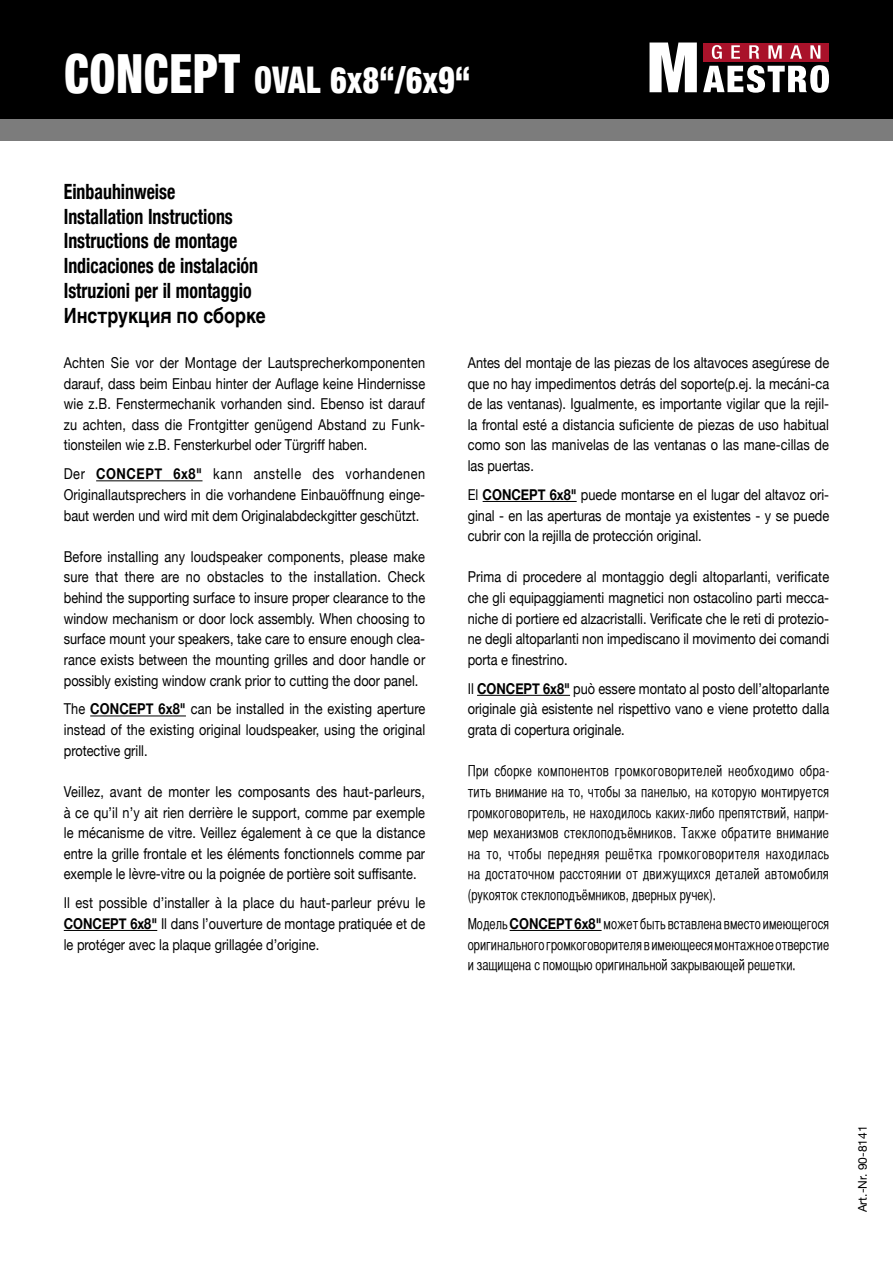
<style>
.page{position:relative;width:893px;height:1263px;background:#fff}
.page>*{position:absolute;margin:0;border:0;box-sizing:border-box;transform-origin:0 0}
.t1{font:900 condensed 36.75px "Helvetica Neue";letter-spacing:.015em;color:#fff;scale:.85 1}
.t2{font:700 condensed 21px "Helvetica Neue";color:#000;scale:.85 1}
.t3{font:700 21px "Ladoga";color:#000;scale:.85 1}
.t4{font:15px/20.5px "Helvetica Neue";color:#000;text-align:justify;scale:.85 1}
.t5{font:15px/20.5px "Helvetica CY Plain";color:#000;text-align:justify;scale:.9 1}
.t6{font:12px "Helvetica Neue";color:#000}
.s1{font-size:54px}
.s2{font-weight:700}
.s3{font-family:"Helvetica Neue";font-weight:700}
</style>
<div class="page">
<hr style="left:892px;top:0;width:1px;height:421px;background:#000">
<svg style="left:892px;top:408px;width:1px;height:13px"></svg>
<div style="left:0;top:0;width:893px;height:130px;background:#000"></div>
<svg style="left:649px;top:43px;width:48px;height:49px;background:#cecece"></svg>
<svg style="left:703px;top:65px;width:126px;height:28px"></svg>
<div style="left:703px;top:43px;width:126px;height:18px;background:#a9122a"></div>
<svg style="left:712px;top:45px;width:10px;height:14px"></svg>
<svg style="left:731px;top:45px;width:9px;height:14px"></svg>
<svg style="left:749px;top:45px;width:10px;height:14px"></svg>
<svg style="left:768px;top:45px;width:14px;height:14px"></svg>
<svg style="left:790px;top:45px;width:12px;height:14px"></svg>
<svg style="left:810px;top:45px;width:10px;height:14px"></svg>
<div style="left:0;top:119px;width:893px;height:21px;background:#7c7c7c"></div>
<hr style="left:96px;top:480px;width:106px;height:1px;background:#000">
<hr style="left:90px;top:715px;width:96px;height:1px;background:#000">
<hr style="left:64px;top:930px;width:93px;height:1px;background:#000">
<hr style="left:483px;top:501px;width:94px;height:1px;background:#000">
<hr style="left:477px;top:695px;width:93px;height:1px;background:#000">
<hr style="left:510px;top:930px;width:92px;height:1px;background:#000">
<p class="t1" style="left:64px;top:57px;width:479px"><span class="s1">CONCEPT</span> OVAL 6x8“/6x9“</p>
<p class="t2" style="left:64px;top:179px;width:133px">Einbauhinweise</p>
<p class="t2" style="left:64px;top:203px;width:200px">Installation Instructions</p>
<p class="t2" style="left:64px;top:228px;width:206px">Instructions de montage</p>
<p class="t2" style="left:64px;top:253px;width:230px">Indicaciones de instalación</p>
<p class="t2" style="left:64px;top:278px;width:222px">Istruzioni per il montaggio</p>
<p class="t3" style="left:64px;top:303px;width:239px">Instrukciå po sborke</p>
<p class="t4" style="left:64px;top:352px;width:427px">Achten Sie vor der Montage der Lautsprecherkomponenten darauf, dass beim Einbau hinter der Auflage keine Hindernisse wie z.B. Fenstermechanik vorhanden sind. Ebenso ist darauf zu achten, dass die Frontgitter genügend Abstand zu Funk&shy;tionsteilen wie z.B. Fensterkurbel oder Türgriff haben.</p>
<p class="t4" style="left:64px;top:463px;width:427px">Der <span class="s2">CONCEPT 6x8"</span> kann anstelle des vorhandenen Originallautsprechers in die vorhandene Einbauöffnung einge&shy;baut werden und wird mit dem Originalabdeckgitter geschützt.</p>
<p class="t4" style="left:64px;top:546px;width:427px">Before installing any loudspeaker components, please make sure that there are no obstacles to the installation. Check behind the supporting surface to insure proper clearance to the window mechanism or door lock assembly. When choosing to surface mount your speakers, take care to ensure enough clea&shy;rance exists between the mounting grilles and door handle or possibly existing window crank prior to cutting the door panel.</p>
<p class="t4" style="left:64px;top:699px;width:427px">The <span class="s2">CONCEPT 6x8"</span> can be installed in the existing aperture instead of the existing original loudspeaker, using the original protective grill.</p>
<p class="t4" style="left:64px;top:781px;width:427px">Veillez, avant de monter les composants des haut-parleurs, à ce qu’il n’y ait rien derrière le support, comme par exemple le mécanisme de vitre. Veillez également à ce que la distance entre la grille frontale et les éléments fonctionnels comme par exemple le lèvre-vitre ou la poignée de portière soit suffisante.</p>
<p class="t4" style="left:64px;top:892px;width:427px">Il est possible d’installer à la place du haut-parleur prévu le <span class="s2">CONCEPT 6x8"</span> Il dans l’ouverture de montage pratiquée et de le protéger avec la plaque grillagée d’origine.</p>
<p class="t4" style="left:468px;top:352px;width:427px">Antes del montaje de las piezas de los altavoces asegúrese de que no hay impedimentos detrás del soporte(p.ej. la mecáni-ca de las ventanas). Igualmente, es importante vigilar que la rejil&shy;la frontal esté a distancia suficiente de piezas de uso habitual como son las manivelas de las ventanas o las mane-cillas de las puertas.</p>
<p class="t4" style="left:468px;top:484px;width:427px">El <span class="s2">CONCEPT 6x8"</span> puede montarse en el lugar del altavoz ori&shy;ginal - en las aperturas de montaje ya existentes - y se puede cubrir con la rejilla de protección original.</p>
<p class="t4" style="left:468px;top:567px;width:427px">Prima di procedere al montaggio degli altoparlanti, verificate che gli equipaggiamenti magnetici non ostacolino parti mecca&shy;niche di portiere ed alzacristalli. Verificate che le reti di protezio&shy;ne degli altoparlanti non impediscano il movimento dei comandi porta e finestrino.</p>
<p class="t4" style="left:468px;top:678px;width:427px">Il <span class="s2">CONCEPT 6x8"</span> può essere montato al posto dell’altoparlante originale già esistente nel rispettivo vano e viene protetto dalla grata di copertura originale.</p>
<p class="t5" style="left:468px;top:761px;width:403px">При сборке компонентов громкоговорителей необходимо обра&shy;тить внимание на то, чтобы за панелью, на которую монтируется громкоговоритель, не находилось каких-либо препятствий, напри&shy;мер механизмов стеклоподъёмников. Также обратите внимание на то, чтобы передняя решётка громкоговорителя находилась на достаточном расстоянии от движущихся деталей автомобиля (рукояток стеклоподъёмников, дверных ручек).</p>
<p class="t5" style="left:468px;top:913px;width:403px">Модель <span class="s3">CONCEPT 6x8"</span> может быть вставлена вместо имеющегося оригинального громкоговорителя в имеющееся монтажное отверстие и защищена с помощью оригинальной закрывающей решетки.</p>
<p class="t6" style="left:855px;top:1212px;width:88px;rotate:-90deg">Art.-Nr. 90-8141</p>
</div>
